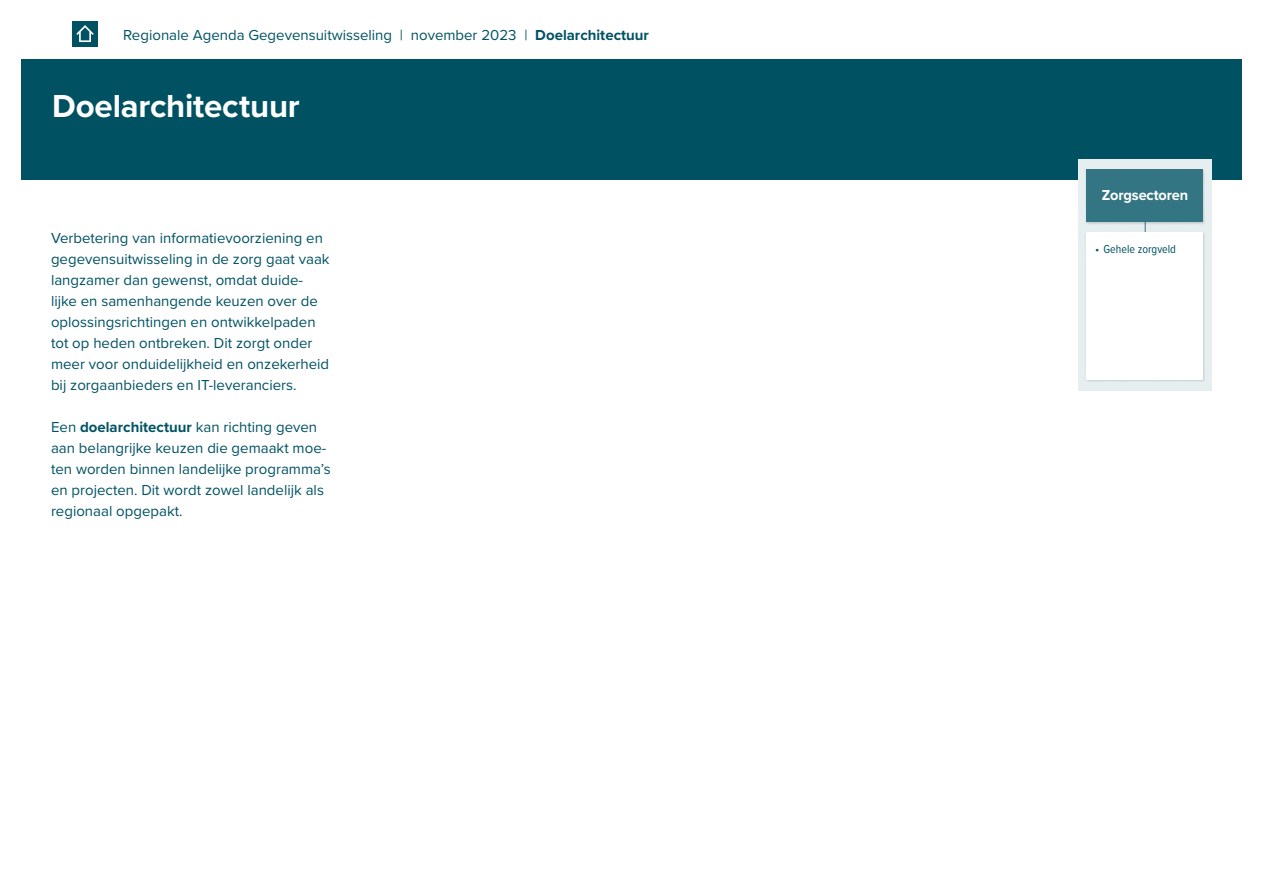
<style>
.page{position:relative;width:1263px;height:893px;background:#fff}
.page>*{position:absolute;margin:0;border:0;box-sizing:border-box;transform-origin:0 0}
.t1{font:700 33px "Proxima Nova";letter-spacing:-.005em;color:#fff}
.t2{font:15px/21px "Proxima Nova";color:#005263}
.t3{font:700 15px "Proxima Nova";letter-spacing:-.01em;color:#fff}
.t4{font:12px "Proxima Nova Cond";color:#005263}
.s1{font-weight:700}
</style>
<div class="page">
<div style="left:21px;top:60px;width:1221px;height:120px;background:#005263"></div>
<div style="left:1078px;top:159px;width:134px;height:231px;background:#e6eeef"></div>
<hr style="left:1145px;top:213px;width:1px;height:38px;background:#337582">
<div style="left:72px;top:21px;width:26px;height:26px;background:#005263"></div>
<svg style="left:76px;top:25px;width:18px;height:17px"></svg>
<div style="left:1084px;top:169px;width:121px;height:56px;background:#d3dadb"></div>
<div style="left:1086px;top:170px;width:117px;height:52px;background:#337582"></div>
<div style="left:1084px;top:232px;width:121px;height:150px;background:#000;opacity:.15"></div>
<div style="left:1086px;top:232px;width:117px;height:147px;background:#fff"></div>
<p class="t2" style="left:123px;top:24px;width:527px">Regionale Agenda Gegevensuitwisseling | november 2023 | <span class="s1">Doelarchitectuur</span></p>
<h1 class="t1" style="left:52px;top:81px;width:249px">Doelarchitectuur</h1>
<p class="t2" style="left:51px;top:227px;width:280px">Verbetering van informatievoorziening en gegevensuitwisseling in de zorg gaat vaak langzamer dan gewenst, omdat duide&shy;lijke en samenhangende keuzen over de oplossingsrichtingen en ontwikkelpaden tot op heden ontbreken. Dit zorgt onder meer voor onduidelijkheid en onzekerheid bij zorgaanbieders en IT-leveranciers.</p>
<p class="t2" style="left:51px;top:416px;width:281px">Een <span class="s1">doelarchitectuur</span> kan richting geven aan belangrijke keuzen die gemaakt moe&shy;ten worden binnen landelijke programma’s en projecten. Dit wordt zowel landelijk als regionaal opgepakt.</p>
<p class="t3" style="left:1102px;top:184px;width:88px">Zorgsectoren</p>
<p class="t4" style="left:1095px;top:240px;width:83px">• Gehele zorgveld</p>
</div>
